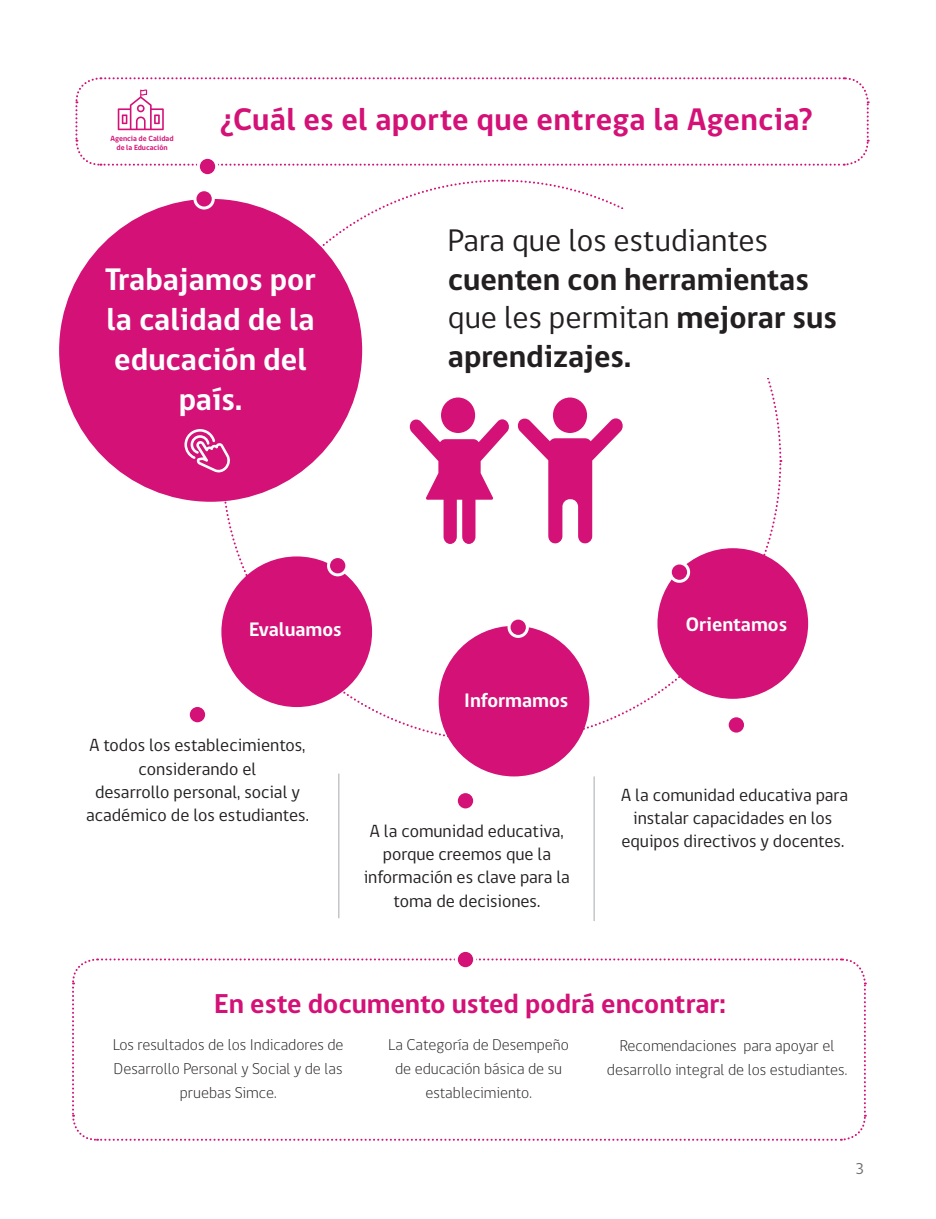
<style>
.page{position:relative;width:936px;height:1219px;background:#fff}
.page>*{position:absolute;margin:0;border:0;box-sizing:border-box;transform-origin:0 0}
.CUERPO_DE_TEXTO{font:700 32px/38.4px "gob CL";color:#231f20}
.t1{font:700 32px/40px "gob CL";color:#fff;text-align:center}
.t2{font:700 32px "gob CL";letter-spacing:.01em;color:#d31176}
.t3{font:700 28px "gob CL";color:#d31176}
.t4{font:700 20px "gob CL";color:#fff}
.t5{font:18px/23.2px "gob CL";color:#231f20;text-align:center}
.CUERPO_DE_TEXTO-2{font:300 16px/24px "gob CL";color:#231f20;text-align:center}
.t6{font:16px "gob CL";color:#6c6d70}
.t7{font:700 7.6px/9.4px "gob CL";color:#d31176;text-align:center}
.s1{font-weight:400}
</style>
<div class="page">
<svg style="left:503px;top:461px;width:279px;height:282px"></svg>
<svg style="left:501px;top:179px;width:281px;height:279px"></svg>
<svg style="left:223px;top:179px;width:276px;height:273px"></svg>
<svg style="left:221px;top:463px;width:277px;height:275px"></svg>
<div style="left:418px;top:210px;width:463px;height:168px;background:#fff"></div>
<hr style="left:593px;top:776px;width:1px;height:145px;background:#a8a9ad">
<div style="left:438px;top:626px;width:151px;height:150px;background:#d31176;border-radius:50%"></div>
<div style="left:59px;top:199px;width:303px;height:303px;background:#d31176;border-radius:50%"></div>
<div style="left:657px;top:548px;width:151px;height:151px;background:#d31176;border-radius:50%"></div>
<div style="left:221px;top:556px;width:151px;height:151px;background:#d31176;border-radius:50%"></div>
<svg style="left:75px;top:77px;width:794px;height:89px"></svg>
<svg style="left:197px;top:156px;width:21px;height:21px"></svg>
<div style="left:200px;top:159px;width:15px;height:15px;background:#d31176;border-radius:50%"></div>
<div style="left:193px;top:188px;width:22px;height:22px;background:#fff;border-radius:50%"></div>
<div style="left:196px;top:191px;width:16px;height:16px;background:#d31176;border-radius:50%"></div>
<svg style="left:187px;top:704px;width:21px;height:21px"></svg>
<div style="left:190px;top:707px;width:15px;height:15px;background:#d31176;border-radius:50%"></div>
<svg style="left:327px;top:555px;width:21px;height:21px"></svg>
<div style="left:330px;top:558px;width:15px;height:15px;background:#d31176;border-radius:50%"></div>
<div style="left:668px;top:561px;width:22px;height:22px;background:#fff;border-radius:50%"></div>
<div style="left:671px;top:564px;width:16px;height:16px;background:#d31176;border-radius:50%"></div>
<svg style="left:507px;top:617px;width:22px;height:21px"></svg>
<div style="left:510px;top:620px;width:16px;height:15px;background:#d31176;border-radius:50%"></div>
<svg style="left:184px;top:429px;width:46px;height:43px"></svg>
<svg style="left:72px;top:958px;width:794px;height:183px"></svg>
<svg style="left:455px;top:790px;width:21px;height:21px"></svg>
<div style="left:458px;top:793px;width:15px;height:15px;background:#d31176;border-radius:50%"></div>
<div style="left:725px;top:714px;width:22px;height:22px;background:#fff;border-radius:50%"></div>
<div style="left:728px;top:717px;width:16px;height:16px;background:#d31176;border-radius:50%"></div>
<hr style="left:338px;top:774px;width:1px;height:144px;background:#a8a9ad">
<svg style="left:455px;top:949px;width:21px;height:21px"></svg>
<div style="left:458px;top:952px;width:15px;height:15px;background:#d31176;border-radius:50%"></div>
<svg style="left:409px;top:419px;width:100px;height:125px"></svg>
<div style="left:441px;top:397px;width:34px;height:36px;background:#d31176;border-radius:50%"></div>
<div style="left:553px;top:397px;width:34px;height:36px;background:#d31176;border-radius:50%"></div>
<svg style="left:517px;top:418px;width:106px;height:127px"></svg>
<p class="t7" style="left:110px;top:134px;width:65px">Agencia de Calidad de la Educación</p>
<p class="t2" style="left:220px;top:98px;width:594px">¿Cuál es el aporte que entrega la Agencia?</p>
<p class="t1" style="left:105px;top:260px;width:212px">Trabajamos por la calidad de la educación del país.</p>
<p class="CUERPO_DE_TEXTO" style="left:448px;top:222px;width:390px"><span class="s1">Para que los estudiantes </span>cuenten con herramientas <span class="s1">que les permitan</span> mejorar sus aprendizajes.</p>
<p class="t4" style="left:249px;top:616px;width:94px">Evaluamos</p>
<p class="t5" style="left:89px;top:734px;width:218px">A todos los establecimientos, considerando el</p>
<p class="t5" style="left:95px;top:781px;width:206px">desarrollo personal, social y</p>
<p class="t5" style="left:86px;top:804px;width:224px">académico de los estudiantes.</p>
<p class="t4" style="left:464px;top:687px;width:106px">Informamos</p>
<p class="t5" style="left:364px;top:819px;width:208px">A la comunidad educativa, porque creemos que la información es clave para la toma de decisiones.</p>
<p class="t4" style="left:685px;top:611px;width:103px">Orientamos</p>
<p class="t5" style="left:621px;top:784px;width:228px">A la comunidad educativa para instalar capacidades en los equipos directivos y docentes.</p>
<p class="t3" style="left:214px;top:984px;width:513px">En este documento usted podrá encontrar:</p>
<p class="CUERPO_DE_TEXTO-2" style="left:113px;top:1033px;width:232px">Los resultados de los Indicadores de<br>Desarrollo Personal y Social y de las pruebas Simce.</p>
<p class="CUERPO_DE_TEXTO-2" style="left:388px;top:1033px;width:182px">La Categoría de Desempeño de educación básica de su establecimiento.</p>
<p class="CUERPO_DE_TEXTO-2" style="left:607px;top:1034px;width:242px">Recomendaciones para apoyar el desarrollo integral de los estudiantes.</p>
<p class="t6" style="left:855px;top:1157px;width:10px">3</p>
</div>
